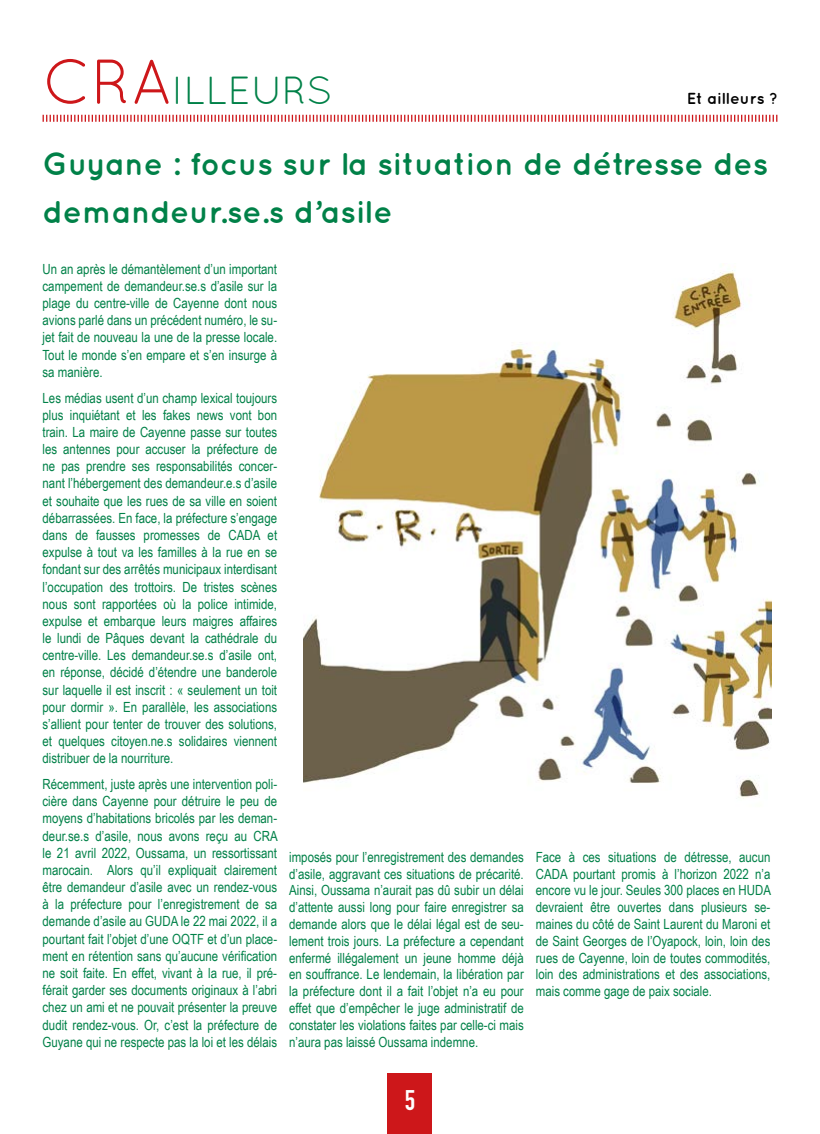
<style>
.page{position:relative;width:820px;height:1134px;background:#fff}
.page>*{position:absolute;margin:0;border:0;box-sizing:border-box;transform-origin:0 0}
.t1{font:39.2px "Quicksand";color:#008148}
.t2{font:700 31.5px/48px "Quicksand";color:#008148}
.t3{font:700 28px "DIN Condensed";color:#fff}
.t4{font:700 16px "Quicksand";color:#000}
.t5{font:14px/17.2px "Arial Narrow";color:#008148;text-align:justify}
.s1{font-size:63.2px;color:#cd171a}
</style>
<div class="page">
<div style="left:387px;top:1074px;width:45px;height:60px;background:#cd171a"></div>
<svg style="left:42px;top:114px;width:735px;height:8px"></svg>
<img style="left:303px;top:264px;width:467px;height:535px">
<h1 class="t1" style="left:43px;top:68px;width:291px"><span class="s1">CRA</span>ILLEURS</h1>
<p class="t4" style="left:686px;top:89px;width:93px">Et ailleurs ?</p>
<h2 class="t2" style="left:43px;top:139px;width:726px">Guyane : focus sur la situation de détresse des demandeur.se.s d’asile</h2>
<p class="t5" style="left:43px;top:260px;width:236px">Un an après le démantèlement d’un important campement de demandeur.se.s d’asile sur la plage du centre-ville de Cayenne dont nous avions parlé dans un précédent numéro, le su&shy;jet fait de nouveau la une de la presse locale.<br>Tout le monde s’en empare et s’en insurge à sa manière.</p>
<p class="t5" style="left:43px;top:388px;width:236px">Les médias usent d’un champ lexical toujours plus inquiétant et les fakes news vont bon train. La maire de Cayenne passe sur toutes les antennes pour accuser la préfecture de ne pas prendre ses responsabilités concer&shy;nant l’hébergement des demandeur.e.s d’asile et souhaite que les rues de sa ville en soient débarrassées. En face, la préfecture s’engage dans de fausses promesses de CADA et expulse à tout va les familles à la rue en se fondant sur des arrêtés municipaux interdisant l’occupation des trottoirs. De tristes scènes nous sont rapportées où la police intimide, expulse et embarque leurs maigres affaires le lundi de Pâques devant la cathédrale du centre-ville. Les demandeur.se.s d’asile ont, en réponse, décidé d’étendre une banderole sur laquelle il est inscrit : « seulement un toit pour dormir ». En parallèle, les associations s’allient pour tenter de trouver des solutions, et quelques citoyen.ne.s solidaires viennent distribuer de la nourriture.</p>
<p class="t5" style="left:43px;top:775px;width:237px">Récemment, juste après une intervention poli&shy;cière dans Cayenne pour détruire le peu de moyens d’habitations bricolés par les deman&shy;deur.se.s d’asile, nous avons reçu au CRA le 21 avril 2022, Oussama, un ressortissant marocain. Alors qu’il expliquait clairement être demandeur d’asile avec un rendez-vous à la préfecture pour l’enregistrement de sa demande d’asile au GUDA le 22 mai 2022, il a pourtant fait l’objet d’une OQTF et d’un place&shy;ment en rétention sans qu’aucune vérification ne soit faite. En effet, vivant à la rue, il pré&shy;férait garder ses documents originaux à l’abri chez un ami et ne pouvait présenter la preuve dudit rendez-vous. Or, c’est la préfecture de Guyane qui ne respecte pas la loi et les délais</p>
<p class="t5" style="left:289px;top:848px;width:236px;line-height:16.8px">imposés pour l’enregistrement des demandes d’asile, aggravant ces situations de précarité.<br>Ainsi, Oussama n’aurait pas dû subir un délai d’attente aussi long pour faire enregistrer sa demande alors que le délai légal est de seu&shy;lement trois jours. La préfecture a cependant enfermé illégalement un jeune homme déjà en souffrance. Le lendemain, la libération par la préfecture dont il a fait l’objet n’a eu pour effet que d’empêcher le juge administratif de constater les violations faites par celle-ci mais n’aura pas laissé Oussama indemne.</p>
<p class="t5" style="left:535px;top:848px;width:237px;line-height:16.8px">Face à ces situations de détresse, aucun CADA pourtant promis à l’horizon 2022 n’a encore vu le jour. Seules 300 places en HUDA devraient être ouvertes dans plusieurs se&shy;maines du côté de Saint Laurent du Maroni et de Saint Georges de l’Oyapock, loin, loin des rues de Cayenne, loin de toutes commodités, loin des administrations et des associations, mais comme gage de paix sociale.</p>
<h3 class="t3" style="left:404px;top:1081px;width:12px">5</h3>
</div>
